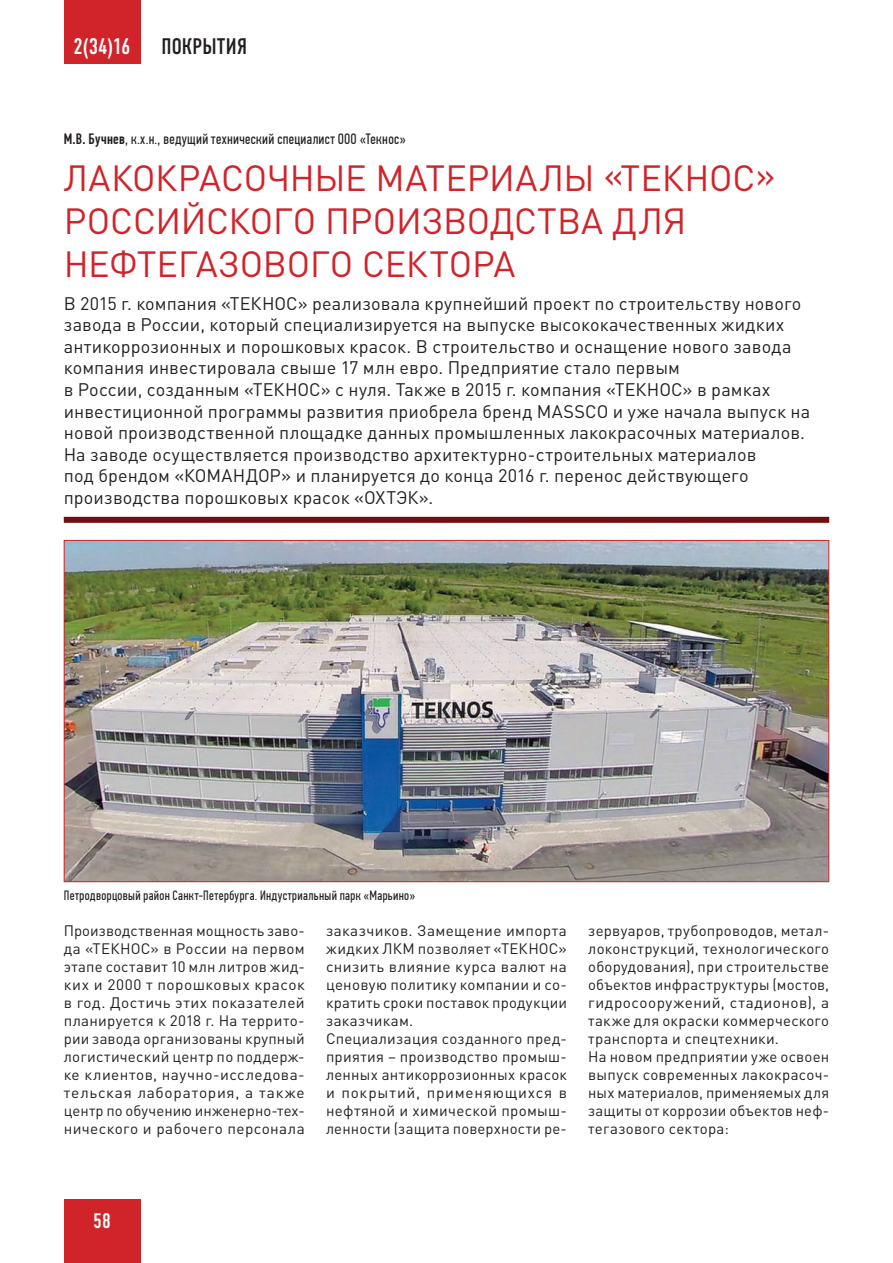
<style>
.page{position:relative;width:893px;height:1263px;background:#fff}
.page>*{position:absolute;margin:0;border:0;box-sizing:border-box;transform-origin:0 0}
.t1{font:36px/43.2px "DIN Pro";letter-spacing:-.01em;color:#d1232a}
.t2{font:22.5px "DIN Condensed C";letter-spacing:.015em;color:#231f20}
.t3{font:22.5px "DIN Condensed C";color:#fff}
.t4{font:21px "DIN Condensed C";color:#fff}
.t5{font:18px/21.6px "DIN Pro";letter-spacing:.005em;color:#231f20}
.t6{font:15px/18px "DIN Pro";letter-spacing:.02em;color:#231f20}
.t7{font:15px "PF Din Text Comp Pro";letter-spacing:.02em;color:#231f20}
.t8{font:13.5px "PF Din Text Comp Pro";letter-spacing:.025em;color:#231f20}
.s1{font-weight:500}
</style>
<div class="page">
<div style="left:64px;top:1199px;width:76px;height:64px;background:#d1232a"></div>
<div style="left:64px;top:0;width:76px;height:64px;background:#d1232a"></div>
<div style="left:64px;top:517px;width:765px;height:6px;background:#770c0e"></div>
<img style="left:66px;top:542px;width:761px;height:338px">
<h2 class="t3" style="left:74px;top:34px;width:58px">2(34)16</h2>
<h2 class="t2" style="left:162px;top:34px;width:87px">ПОКРЫТИЯ</h2>
<p class="t7" style="left:64px;top:130px;width:344px"><span class="s1">М.В. Бучнев</span>, к.х.н., ведущий технический специалист ООО «Текнос»</p>
<h1 class="t1" style="left:64px;top:154px;width:713px">ЛАКОКРАСОЧНЫЕ МАТЕРИАЛЫ «ТЕКНОС»<br>РОССИЙСКОГО ПРОИЗВОДСТВА ДЛЯ<br>НЕФТЕГАЗОВОГО СЕКТОРА</h1>
<p class="t5" style="left:64px;top:292px;width:748px">В 2015 г. компания «ТЕКНОС» реализовала крупнейший проект по строительству нового завода в России, который специализируется на выпуске высококачественных жидких антикоррозионных и порошковых красок. В строительство и оснащение нового завода компания инвестировала свыше 17 млн евро. Предприятие стало первым<br>в России, созданным «ТЕКНОС» с нуля. Также в 2015 г. компания «ТЕКНОС» в рамках инвестиционной программы развития приобрела бренд MASSCO и уже начала выпуск на новой производственной площадке данных промышленных лакокрасочных материалов.<br>На заводе осуществляется производство архитектурно-строительных материалов<br>под брендом «КОМАНДОР» и планируется до конца 2016 г. перенос действующего производства порошковых красок «ОХТЭК».</p>
<p class="t8" style="left:64px;top:888px;width:353px">Петродворцовый район Санкт-Петербурга. Индустриальный парк «Марьино»</p>
<p class="t6" style="left:64px;top:921px;width:242px;text-align:justify">Производственная мощность заво&shy;да «ТЕКНОС» в России на первом этапе составит 10 млн литров жид&shy;ких и 2000 т порошковых красок в год. Достичь этих показателей планируется к 2018 г. На террито&shy;рии завода организованы крупный логистический центр по поддерж&shy;ке клиентов, научно-исследова&shy;тельская лаборатория, а также центр по обучению инженерно-тех&shy;нического и рабочего персонала</p>
<p class="t6" style="left:326px;top:921px;width:242px">заказчиков. Замещение импорта жидких ЛКМ позволяет «ТЕКНОС» снизить влияние курса валют на ценовую политику компании и со&shy;кратить сроки поставок продукции заказчикам.<br>Специализация созданного пред&shy;приятия – производство промыш&shy;ленных антикоррозионных красок и покрытий, применяющихся в нефтяной и химической промыш&shy;ленности (защита поверхности ре-</p>
<p class="t6" style="left:588px;top:921px;width:242px">зервуаров, трубопроводов, метал&shy;локонструкций, технологического оборудования), при строительстве объектов инфраструктуры (мостов, гидросооружений, стадионов), а также для окраски коммерческого транспорта и спецтехники.<br>На новом предприятии уже освоен выпуск современных лакокрасоч&shy;ных материалов, применяемых для защиты от коррозии объектов неф&shy;тегазового сектора:</p>
<h3 class="t4" style="left:93px;top:1208px;width:19px">58</h3>
</div>
